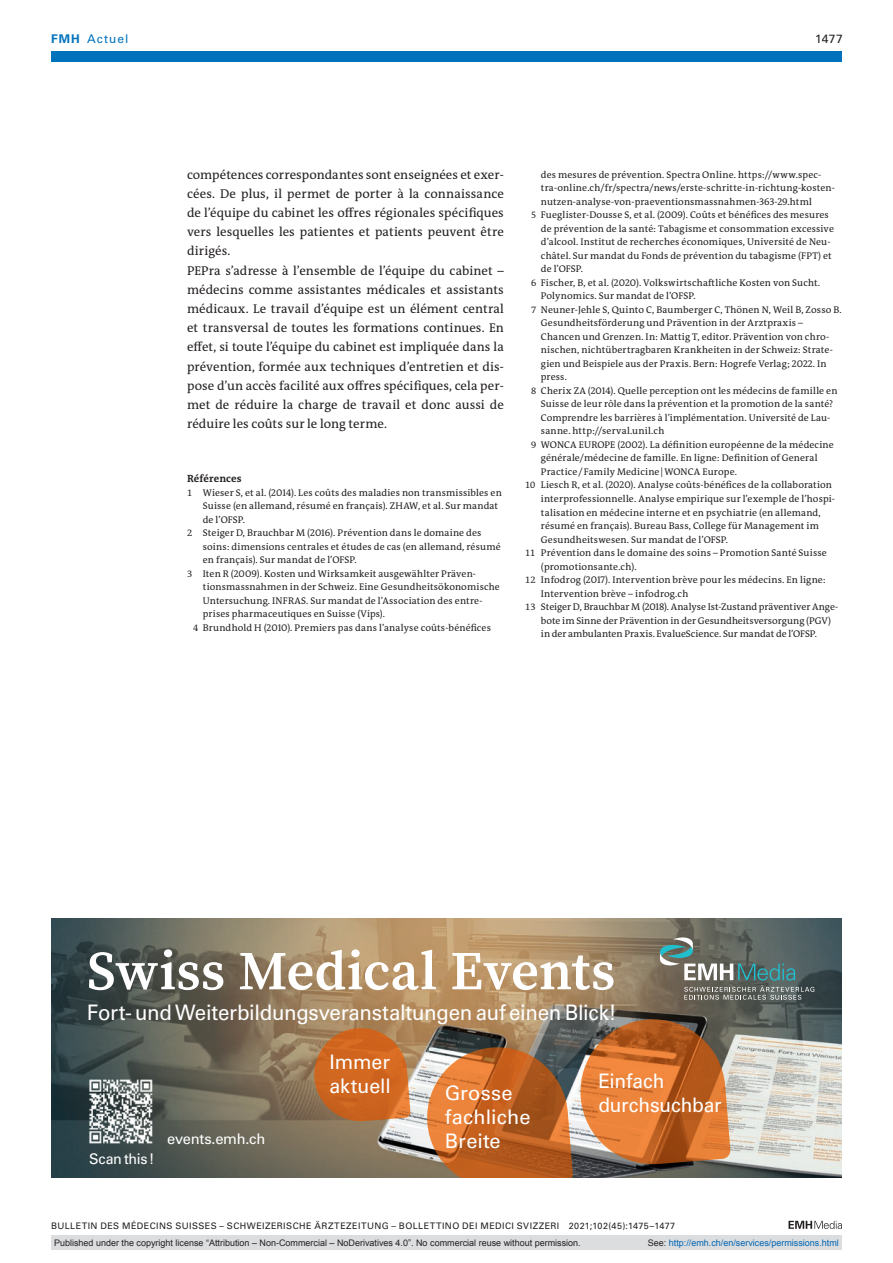
<style>
.page{position:relative;width:893px;height:1263px;background:#fff}
.page>*{position:absolute;margin:0;border:0;box-sizing:border-box;transform-origin:0 0}
.t1{font:600 54.75px "Source Serif Pro";color:#fff}
.t2{font:21.3px "Univers LT Std";letter-spacing:-.015em;color:#fff;scale:.96 1}
.t3{font:20.1px/24px "Univers LT Std";letter-spacing:-.005em;color:#fff}
.t4{font:20.1px/24px "Univers LT Std";letter-spacing:-.005em;color:#fff;scale:.96 1}
.t5{font:14.7px "Univers LT Std";letter-spacing:-.02em;color:#fff}
.section-pn{font:12.75px/19.2px "The Antiqua B W5 Plain";letter-spacing:.005em;color:#231f20;text-align:justify}
.t6{font:12px "Univers LT Std";letter-spacing:.085em;color:#0072bc}
.t7{font:12px "Univers LT Std";color:#231f20}
.ref-list-title{font:700 10.5px "The Antiqua B W7";letter-spacing:.015em;color:#231f20}
.ref-list{font:9.75px/13.5px "The Antiqua B W5 Plain";letter-spacing:.015em;color:#231f20}
.t8{font:9px "Arial";color:#231f20}
.t9{font:9px "Univers LT Std";letter-spacing:.045em;color:#231f20}
.t10{font:9px "Arial";color:#0066b3}
.s1{font-weight:700}
.s2{font-size:9.3px}
.s3{color:#231f20}
</style>
<div class="page">
<svg style="left:788px;top:1221px;width:54px;height:8px"></svg>
<img style="left:51px;top:918px;width:791px;height:259px">
<svg style="left:660px;top:937px;width:154px;height:63px;background:#6b7671"></svg>
<svg style="left:312px;top:1026px;width:99px;height:97px;background:#c56f31"></svg>
<svg style="left:424px;top:1016px;width:307px;height:161px;background:#b06e40"></svg>
<img style="left:83px;top:1074px;width:76px;height:75px">
<div style="left:51px;top:51px;width:791px;height:11px;background:#0072bc"></div>
<div style="left:51px;top:1235px;width:791px;height:15px;background:#dcdddf"></div>
<p class="t6" style="left:51px;top:31px;width:79px"><span class="s1">FMH</span> Actuel</p>
<p class="t7" style="left:815px;top:31px;width:29px">1477</p>
<p class="section-pn" style="left:187px;top:165px;width:318px">compétences correspondantes sont enseignées et exer&shy;cées. De plus, il permet de porter à la connaissance de l’équipe du cabinet les offres régionales spécifiques vers lesquelles les patientes et patients peuvent être dirigés.</p>
<p class="section-pn" style="left:187px;top:261px;width:318px">PEPra s’adresse à l’ensemble de l’équipe du cabinet – médecins comme assistantes médicales et assistants médicaux. Le travail d’équipe est un élément central et transversal de toutes les formations continues. En effet, si toute l’équipe du cabinet est impliquée dans la prévention, formée aux techniques d’entretien et dis&shy;pose d’un accès facilité aux offres spécifiques, cela per&shy;met de réduire la charge de travail et donc aussi de réduire les coûts sur le long terme.</p>
<p class="ref-list-title" style="left:187px;top:472px;width:56px">Références</p>
<p class="ref-list" style="left:203px;top:486px;width:300px;text-indent:-16px"><span class="s2">1</span> Wieser S, et al. (2014). Les coûts des maladies non transmissibles en<br>Suisse (en allemand, résumé en français). ZHAW, et al. Sur mandat de l’OFSP.</p>
<p class="ref-list" style="left:203px;top:526px;width:299px;text-indent:-16px"><span class="s2">2</span> Steiger D, Brauchbar M (2016). Prévention dans le domaine des soins: dimensions centrales et études de cas (en allemand, résumé en français). Sur mandat de l’OFSP.</p>
<p class="ref-list" style="left:203px;top:567px;width:299px;text-indent:-16px"><span class="s2">3</span> Iten R (2009). Kosten und Wirksamkeit ausgewählter Präven&shy;tionsmassnahmen in der Schweiz. Eine Gesundheitsökonomische Untersuchung. INFRAS. Sur mandat de l’Association des entre&shy;prises pharmaceutiques en Suisse (Vips).</p>
<p class="ref-list" style="left:193px;top:621px;width:299px"><span class="s2">4</span> Brundhold H (2010). Premiers pas dans l’analyse coûts-bénéfices</p>
<p class="ref-list" style="left:541px;top:168px;width:296px">des mesures de prévention. Spectra Online. https://www.spec&shy;tra-online.ch/fr/spectra/news/erste-schritte-in-richtung-kosten&shy;nutzen-analyse-von-praeventionsmassnahmen-363-29.html</p>
<p class="ref-list" style="left:541px;top:208px;width:295px;text-indent:-10px"><span class="s2">5</span> Fueglister-Dousse S, et al. (2009). Coûts et bénéfices des mesures de prévention de la santé: Tabagisme et consommation excessive d’alcool. Institut de recherches économiques, Université de Neu&shy;châtel. Sur mandat du Fonds de prévention du tabagisme (FPT) et de l’OFSP.</p>
<p class="ref-list" style="left:541px;top:276px;width:281px;text-indent:-10px"><span class="s2">6</span> Fischer, B, et al. (2020). Volkswirtschaftliche Kosten von Sucht.<br>Polynomics. Sur mandat de l’OFSP.</p>
<p class="ref-list" style="left:541px;top:303px;width:302px;text-indent:-10px"><span class="s2">7</span> Neuner-Jehle S, Quinto C, Baumberger C, Thönen N, Weil B, Zosso B.<br>Gesundheitsförderung und Prävention in der Arztpraxis – Chancen und Grenzen. In: Mattig T, editor. Prävention von chro&shy;nischen, nichtübertragbaren Krankheiten in der Schweiz: Strate&shy;gien und Beispiele aus der Praxis. Bern: Hogrefe Verlag; 2022. In press.</p>
<p class="ref-list" style="left:541px;top:384px;width:298px;text-indent:-10px"><span class="s2">8</span> Cherix ZA (2014). Quelle perception ont les médecins de famille en Suisse de leur rôle dans la prévention et la promotion de la santé?<br>Comprendre les barrières à l’implémentation. Université de Lau&shy;sanne. http://serval.unil.ch</p>
<p class="ref-list" style="left:541px;top:438px;width:294px;text-indent:-10px"><span class="s2">9</span> WONCA EUROPE (2002). La définition européenne de la médecine générale/médecine de famille. En ligne: Definition of General<br>Practice/Family Medicine|WONCA Europe.</p>
<p class="ref-list" style="left:541px;top:478px;width:296px;text-indent:-16px"><span class="s2">10</span> Liesch R, et al. (2020). Analyse coûts-bénéfices de la collaboration interprofessionnelle. Analyse empirique sur l’exemple de l’hospi&shy;talisation en médecine interne et en psychiatrie (en allemand, résumé en français). Bureau Bass, College für Management im Gesundheitswesen. Sur mandat de l’OFSP.</p>
<p class="ref-list" style="left:541px;top:546px;width:287px;text-indent:-16px"><span class="s2">11</span> Prévention dans le domaine des soins – Promotion Santé Suisse (promotionsante.ch).</p>
<p class="ref-list" style="left:541px;top:573px;width:286px;text-indent:-16px"><span class="s2">12</span> Infodrog (2017). Intervention brève pour les médecins. En ligne:<br>Intervention brève – infodrog.ch</p>
<p class="ref-list" style="left:541px;top:600px;width:299px;text-indent:-16px"><span class="s2">13</span> Steiger D, Brauchbar M (2018). Analyse Ist-Zustand präventiver Ange&shy;bote im Sinne der Prävention in der Gesundheitsversorgung (PGV) in der ambulanten Praxis. EvalueScience. Sur mandat de l’OFSP.</p>
<p class="t1" style="left:87px;top:939px;width:530px">Swiss Medical Events</p>
<p class="t2" style="left:87px;top:1000px;width:553px">Fort- und Weiterbildungsveranstaltungen auf einen Blick!</p>
<p class="t5" style="left:89px;top:1150px;width:67px">Scan this !</p>
<p class="t5" style="left:167px;top:1130px;width:100px">events.emh.ch</p>
<p class="t3" style="left:329px;top:1050px;width:63px">Immer aktuell</p>
<p class="t3" style="left:445px;top:1081px;width:87px">Grosse fachliche<br>Breite</p>
<p class="t4" style="left:598px;top:1069px;width:130px">Einfach durchsuchbar</p>
<p class="t9" style="left:51px;top:1220px;width:626px">BULLETIN DES MÉDECINS SUISSES – SCHWEIZERISCHE ÄRZTEZEITUNG – BOLLETTINO DEI MEDICI SVIZZERI 2021;102(45):1475–1477</p>
<p class="t8" style="left:54px;top:1237px;width:528px">Published under the copyright license “Attribution – Non-Commercial – NoDerivatives 4.0”. No commercial reuse without permission.</p>
<p class="t10" style="left:648px;top:1237px;width:193px"><span class="s3">See:</span> http://emh.ch/en/services/permissions.html</p>
</div>
